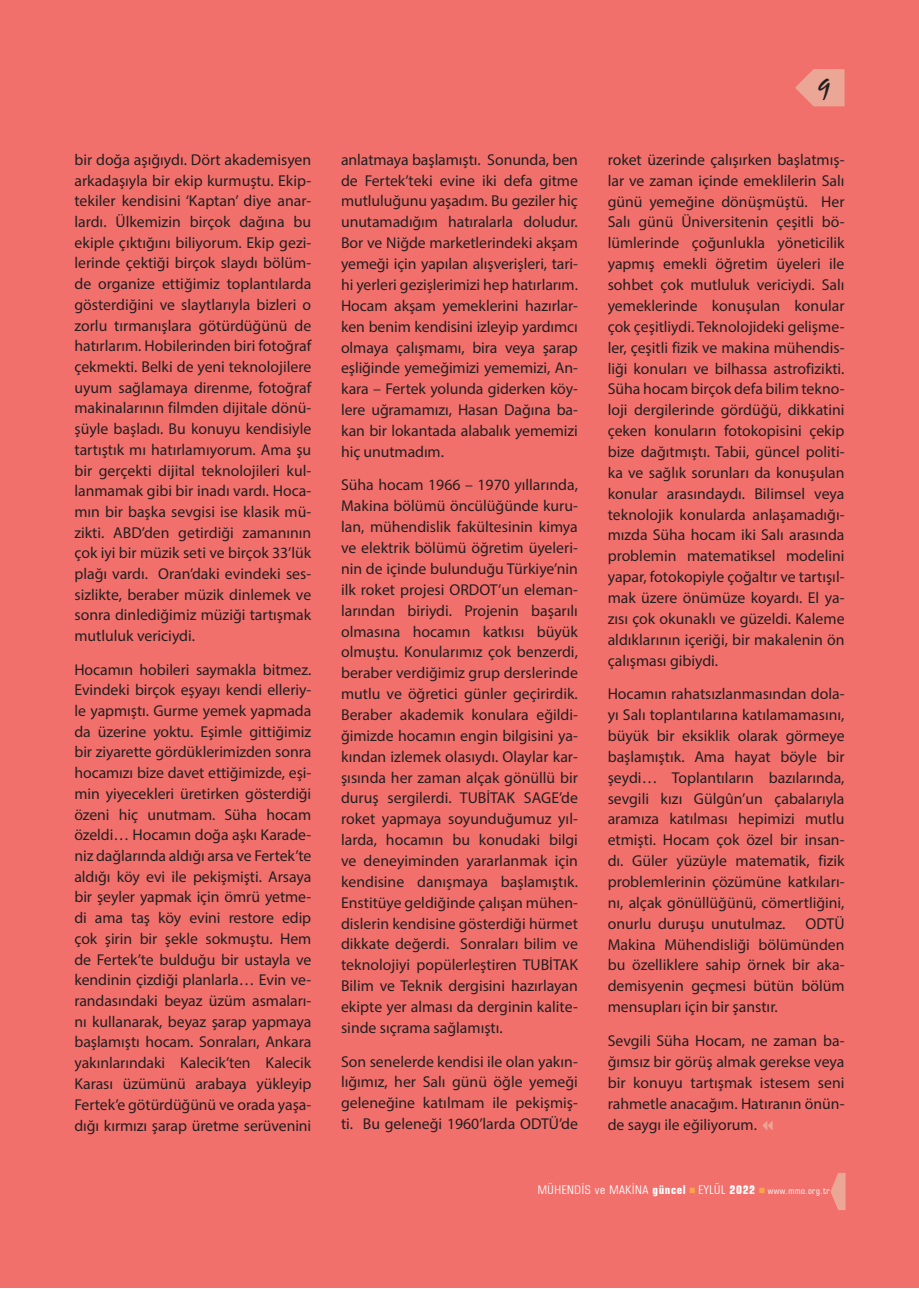
<style>
.page{position:relative;width:919px;height:1289px;background:#fff}
.page>*{position:absolute;margin:0;border:0;box-sizing:border-box;transform-origin:0 0}
.t1{font:27px "TR Mystical Plain";color:#231f20}
.t2{font:15.75px/20.9px "Myriad Pro";color:#231f20;text-align:justify}
.t3{font:condensed 12px "Square 721 BT";letter-spacing:.05em;color:#fff}
.s1{font-weight:700}
.s2{font-size:9px}
</style>
<div class="page">
<div style="left:0;top:1px;width:918px;height:1287px;background:#f2706c"></div>
<svg style="left:795px;top:69px;width:49px;height:37px"></svg>
<svg style="left:830px;top:1173px;width:15px;height:36px"></svg>
<p class="t2" style="left:74px;top:149px;width:238px">bir doğa aşığıydı. Dört akademisyen arkadaşıyla bir ekip kurmuştu. Ekip&shy;tekiler kendisini ‘Kaptan’ diye anar&shy;lardı. Ülkemizin birçok dağına bu ekiple çıktığını biliyorum. Ekip gezi&shy;lerinde çektiği birçok slaydı bölüm&shy;de organize ettiğimiz toplantılarda gösterdiğini ve slaytlarıyla bizleri o zorlu tırmanışlara götürdüğünü de hatırlarım. Hobilerinden biri fotoğraf çekmekti. Belki de yeni teknolojilere uyum sağlamaya direnme, fotoğraf makinalarının filmden dijitale dönü&shy;şüyle başladı. Bu konuyu kendisiyle tartıştık mı hatırlamıyorum. Ama şu bir gerçekti dijital teknolojileri kul&shy;lanmamak gibi bir inadı vardı. Hoca&shy;mın bir başka sevgisi ise klasik mü&shy;zikti. ABD’den getirdiği zamanının çok iyi bir müzik seti ve birçok 33’lük plağı vardı. Oran’daki evindeki ses&shy;sizlikte, beraber müzik dinlemek ve sonra dinlediğimiz müziği tartışmak mutluluk vericiydi.</p>
<p class="t2" style="left:74px;top:658px;width:238px">Hocamın hobileri saymakla bitmez.<br>Evindeki birçok eşyayı kendi elleriy&shy;le yapmıştı. Gurme yemek yapmada da üzerine yoktu. Eşimle gittiğimiz bir ziyarette gördüklerimizden sonra hocamızı bize davet ettiğimizde, eşi&shy;min yiyecekleri üretirken gösterdiği özeni hiç unutmam. Süha hocam özeldi… Hocamın doğa aşkı Karade&shy;niz dağlarında aldığı arsa ve Fertek’te aldığı köy evi ile pekişmişti. Arsaya bir şeyler yapmak için ömrü yetme&shy;di ama taş köy evini restore edip çok şirin bir şekle sokmuştu. Hem de Fertek’te bulduğu bir ustayla ve kendinin çizdiği planlarla… Evin ve&shy;randasındaki beyaz üzüm asmaları&shy;nı kullanarak, beyaz şarap yapmaya başlamıştı hocam. Sonraları, Ankara yakınlarındaki Kalecik’ten Kalecik Karası üzümünü arabaya yükleyip Fertek’e götürdüğünü ve orada yaşa&shy;dığı kırmızı şarap üretme serüvenini</p>
<p class="t2" style="left:341px;top:149px;width:238px">anlatmaya başlamıştı. Sonunda, ben de Fertek’teki evine iki defa gitme mutluluğunu yaşadım. Bu geziler hiç unutamadığım hatıralarla doludur.<br>Bor ve Niğde marketlerindeki akşam yemeği için yapılan alışverişleri, tari&shy;hi yerleri gezişlerimizi hep hatırlarım.<br>Hocam akşam yemeklerini hazırlar&shy;ken benim kendisini izleyip yardımcı olmaya çalışmamı, bira veya şarap eşliğinde yemeğimizi yememizi, An&shy;kara – Fertek yolunda giderken köy&shy;lere uğramamızı, Hasan Dağına ba&shy;kan bir lokantada alabalık yememizi hiç unutmadım.</p>
<p class="t2" style="left:341px;top:474px;width:238px">Süha hocam 1966 – 1970 yıllarında, Makina bölümü öncülüğünde kuru&shy;lan, mühendislik fakültesinin kimya ve elektrik bölümü öğretim üyeleri&shy;nin de içinde bulunduğu Türkiye’nin ilk roket projesi ORDOT’un eleman&shy;larından biriydi. Projenin başarılı olmasına hocamın katkısı büyük olmuştu. Konularımız çok benzerdi, beraber verdiğimiz grup derslerinde mutlu ve öğretici günler geçirirdik.<br>Beraber akademik konulara eğildi&shy;ğimizde hocamın engin bilgisini ya&shy;kından izlemek olasıydı. Olaylar kar&shy;şısında her zaman alçak gönüllü bir duruş sergilerdi. TUBİTAK SAGE’de roket yapmaya soyunduğumuz yıl&shy;larda, hocamın bu konudaki bilgi ve deneyiminden yararlanmak için kendisine danışmaya başlamıştık.<br>Enstitüye geldiğinde çalışan mühen&shy;dislerin kendisine gösterdiği hürmet dikkate değerdi. Sonraları bilim ve teknolojiyi popülerleştiren TUBİTAK Bilim ve Teknik dergisini hazırlayan ekipte yer alması da derginin kalite&shy;sinde sıçrama sağlamıştı.</p>
<p class="t2" style="left:341px;top:1050px;width:238px">Son senelerde kendisi ile olan yakın&shy;lığımız, her Salı günü öğle yemeği geleneğine katılmam ile pekişmiş&shy;ti. Bu geleneği 1960’larda ODTÜ’de</p>
<h1 class="t1" style="left:818px;top:73px;width:13px">9</h1>
<p class="t2" style="left:607px;top:149px;width:238px">roket üzerinde çalışırken başlatmış&shy;lar ve zaman içinde emeklilerin Salı günü yemeğine dönüşmüştü. Her Salı günü Üniversitenin çeşitli bö&shy;lümlerinde çoğunlukla yöneticilik yapmış emekli öğretim üyeleri ile sohbet çok mutluluk vericiydi. Salı yemeklerinde konuşulan konular çok çeşitliydi. Teknolojideki gelişme&shy;ler, çeşitli fizik ve makina mühendis&shy;liği konuları ve bilhassa astrofizikti.<br>Süha hocam birçok defa bilim tekno&shy;loji dergilerinde gördüğü, dikkatini çeken konuların fotokopisini çekip bize dağıtmıştı. Tabii, güncel politi&shy;ka ve sağlık sorunları da konuşulan konular arasındaydı. Bilimsel veya teknolojik konularda anlaşamadığı&shy;mızda Süha hocam iki Salı arasında problemin matematiksel modelini yapar, fotokopiyle çoğaltır ve tartışıl&shy;mak üzere önümüze koyardı. El ya&shy;zısı çok okunaklı ve güzeldi. Kaleme aldıklarının içeriği, bir makalenin ön çalışması gibiydi.</p>
<p class="t2" style="left:607px;top:683px;width:238px">Hocamın rahatsızlanmasından dola&shy;yı Salı toplantılarına katılamamasını, büyük bir eksiklik olarak görmeye başlamıştık. Ama hayat böyle bir şeydi… Toplantıların bazılarında, sevgili kızı Gülgûn’un çabalarıyla aramıza katılması hepimizi mutlu etmişti. Hocam çok özel bir insan&shy;dı. Güler yüzüyle matematik, fizik problemlerinin çözümüne katkıları&shy;nı, alçak gönüllüğünü, cömertliğini, onurlu duruşu unutulmaz.</p>
<p class="t2" style="left:607px;top:912px;width:238px;text-indent:198px">ODTÜ Makina Mühendisliği bölümünden bu özelliklere sahip örnek bir aka&shy;demisyenin geçmesi bütün bölüm mensupları için bir şanstır.</p>
<p class="t2" style="left:607px;top:1029px;width:238px">Sevgili Süha Hocam, ne zaman ba&shy;ğımsız bir görüş almak gerekse veya bir konuyu tartışmak istesem seni rahmetle anacağım. Hatıranın önün&shy;de saygı ile eğiliyorum.</p>
<p class="t3" style="left:538px;top:1182px;width:293px">MÜHENDİS ve MAKİNA <span class="s1">güncel</span> EYLÜL <span class="s1">2022</span> <span class="s2">www.mmo.org.tr</span></p>
</div>
